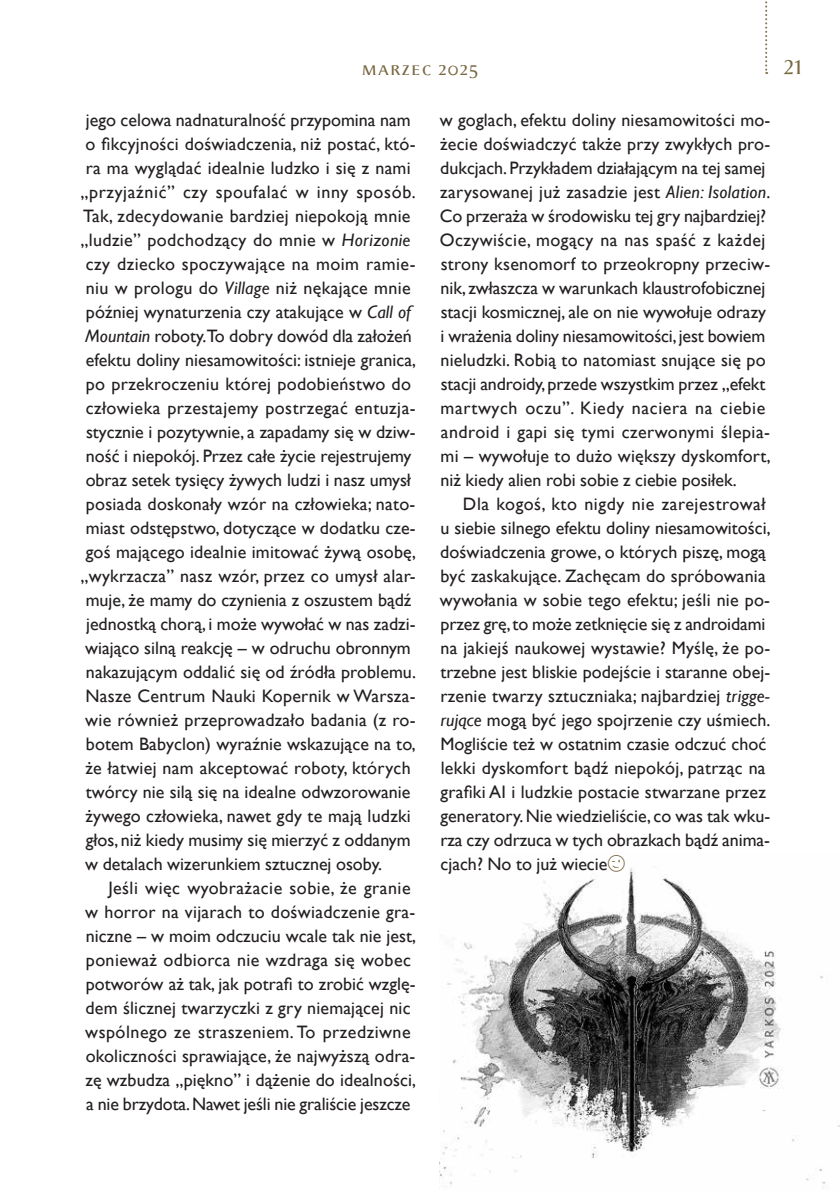
<style>
.page{position:relative;width:840px;height:1191px;background:#fff}
.page>*{position:absolute;margin:0;border:0;box-sizing:border-box;transform-origin:0 0}
.t1{font:22px "Apolonia TT";color:#78663f}
.t2{font:20px "Apolonia TT";letter-spacing:.05em;color:#78663f}
.t3{font:18px/24px "Gill Sans";letter-spacing:.005em;color:#231f20}
.t4{font:18px "Gill Sans";letter-spacing:.025em;color:#231f20}
.t5{font:18px "Gill Sans";letter-spacing:.03em;color:#231f20}
.t6{font:18px "Gill Sans";letter-spacing:.035em;color:#231f20}
.s1{font-style:italic}
</style>
<div class="page">
<svg style="left:765px;top:1px;width:1px;height:73px"></svg>
<img style="left:439px;top:868px;width:400px;height:320px">
<svg style="left:607px;top:868px;width:17px;height:3px"></svg>
<p class="t2" style="left:361px;top:57px;width:119px">marzec 2025</p>
<p class="t1" style="left:783px;top:54px;width:21px">21</p>
<p class="t3" style="left:86px;top:108px;width:326px">jego celowa nadnaturalność przypomina nam</p>
<p class="t3" style="left:86px;top:132px;width:331px">o fikcyjności doświadczenia, niż postać, któ-</p>
<p class="t3" style="left:86px;top:156px;width:326px">ra ma wyglądać idealnie ludzko i się z nami</p>
<p class="t6" style="left:80px;top:181px;width:337px">„przyjaźnić” czy spoufalać w inny sposób.</p>
<p class="t3" style="left:83px;top:204px;width:328px">Tak, zdecydowanie bardziej niepokoją mnie</p>
<p class="t3" style="left:80px;top:228px;width:331px">„ludzie” podchodzący do mnie w <span class="s1">Horizonie</span></p>
<p class="t4" style="left:86px;top:253px;width:331px">czy dziecko spoczywające na moim ramie-</p>
<p class="t3" style="left:86px;top:276px;width:326px">niu w prologu do <span class="s1">Village</span> niż nękające mnie</p>
<p class="t3" style="left:86px;top:300px;width:326px">później wynaturzenia czy atakujące w <span class="s1">Call of</span></p>
<p class="t3" style="left:85px;top:324px;width:328px"><span class="s1">Mountain</span> roboty.To dobry dowód dla założeń</p>
<p class="t3" style="left:86px;top:348px;width:331px">efektu doliny niesamowitości: istnieje granica,</p>
<p class="t3" style="left:86px;top:372px;width:326px">po przekroczeniu której podobieństwo do</p>
<p class="t4" style="left:86px;top:397px;width:331px">człowieka przestajemy postrzegać entuzja-</p>
<p class="t3" style="left:86px;top:420px;width:331px">stycznie i pozytywnie, a zapadamy się w dziw-</p>
<p class="t3" style="left:86px;top:444px;width:327px">ność i niepokój. Przez całe życie rejestrujemy</p>
<p class="t3" style="left:86px;top:468px;width:327px">obraz setek tysięcy żywych ludzi i nasz umysł</p>
<p class="t3" style="left:86px;top:492px;width:331px">posiada doskonały wzór na człowieka; nato-</p>
<p class="t3" style="left:86px;top:516px;width:331px">miast odstępstwo, dotyczące w dodatku cze-</p>
<p class="t3" style="left:86px;top:540px;width:331px">goś mającego idealnie imitować żywą osobę,</p>
<p class="t3" style="left:80px;top:564px;width:336px">„wykrzacza” nasz wzór, przez co umysł alar-</p>
<p class="t3" style="left:86px;top:588px;width:327px">muje, że mamy do czynienia z oszustem bądź</p>
<p class="t3" style="left:86px;top:612px;width:331px">jednostką chorą, i może wywołać w nas zadzi-</p>
<p class="t3" style="left:85px;top:636px;width:327px">wiająco silną reakcję – w odruchu obronnym</p>
<p class="t3" style="left:86px;top:660px;width:331px">nakazującym oddalić się od źródła problemu.</p>
<p class="t3" style="left:85px;top:684px;width:331px">Nasze Centrum Nauki Kopernik w Warsza-</p>
<p class="t3" style="left:85px;top:708px;width:331px">wie również przeprowadzało badania (z ro-</p>
<p class="t3" style="left:86px;top:732px;width:331px">botem Babyclon) wyraźnie wskazujące na to,</p>
<p class="t3" style="left:85px;top:756px;width:326px">że łatwiej nam akceptować roboty, których</p>
<p class="t3" style="left:86px;top:780px;width:326px">twórcy nie silą się na idealne odwzorowanie</p>
<p class="t3" style="left:85px;top:804px;width:326px">żywego człowieka, nawet gdy te mają ludzki</p>
<p class="t3" style="left:86px;top:828px;width:326px">głos, niż kiedy musimy się mierzyć z oddanym</p>
<p class="t3" style="left:85px;top:852px;width:298px">w detalach wizerunkiem sztucznej osoby.</p>
<p class="t5" style="left:108px;top:877px;width:303px">Jeśli więc wyobrażacie sobie, że granie</p>
<p class="t3" style="left:85px;top:900px;width:331px">w horror na vijarach to doświadczenie gra-</p>
<p class="t3" style="left:86px;top:924px;width:331px">niczne – w moim odczuciu wcale tak nie jest,</p>
<p class="t3" style="left:86px;top:948px;width:326px">ponieważ odbiorca nie wzdraga się wobec</p>
<p class="t3" style="left:86px;top:972px;width:331px">potworów aż tak, jak potrafi to zrobić wzglę-</p>
<p class="t3" style="left:85px;top:996px;width:326px">dem ślicznej twarzyczki z gry niemającej nic</p>
<p class="t5" style="left:85px;top:1021px;width:327px">wspólnego ze straszeniem. To przedziwne</p>
<p class="t3" style="left:86px;top:1044px;width:331px">okoliczności sprawiające, że najwyższą odra-</p>
<p class="t3" style="left:85px;top:1068px;width:332px">zę wzbudza „piękno” i dążenie do idealności,</p>
<p class="t3" style="left:86px;top:1092px;width:325px">a nie brzydota. Nawet jeśli nie graliście jeszcze</p>
<p class="t3" style="left:439px;top:108px;width:332px">w goglach, efektu doliny niesamowitości mo&shy;żecie doświadczyć także przy zwykłych pro&shy;dukcjach. Przykładem działającym na tej samej zarysowanej już zasadzie jest <span class="s1">Alien: Isolation</span>.<br>Co przeraża w środowisku tej gry najbardziej?<br>Oczywiście, mogący na nas spaść z każdej strony ksenomorf to przeokropny przeciw&shy;nik, zwłaszcza w warunkach klaustrofobicznej stacji kosmicznej, ale on nie wywołuje odrazy i wrażenia doliny niesamowitości, jest bowiem nieludzki. Robią to natomiast snujące się po stacji androidy, przede wszystkim przez „efekt martwych oczu”. Kiedy naciera na ciebie android i gapi się tymi czerwonymi ślepia&shy;mi – wywołuje to dużo większy dyskomfort, niż kiedy alien robi sobie z ciebie posiłek.</p>
<p class="t3" style="left:439px;top:492px;width:332px;text-indent:23px">Dla kogoś, kto nigdy nie zarejestrował u siebie silnego efektu doliny niesamowitości, doświadczenia growe, o których piszę, mogą być zaskakujące. Zachęcam do spróbowania wywołania w sobie tego efektu; jeśli nie po&shy;przez grę, to może zetknięcie się z androidami na jakiejś naukowej wystawie? Myślę, że po&shy;trzebne jest bliskie podejście i staranne obej&shy;rzenie twarzy sztuczniaka; najbardziej <span class="s1">trigge&shy;rujące</span> mogą być jego spojrzenie czy uśmiech.<br>Mogliście też w ostatnim czasie odczuć choć lekki dyskomfort bądź niepokój, patrząc na grafiki AI i ludzkie postacie stwarzane przez generatory. Nie wiedzieliście, co was tak wku&shy;rza czy odrzuca w tych obrazkach bądź anima&shy;cjach? No to już wiecie</p>
</div>
